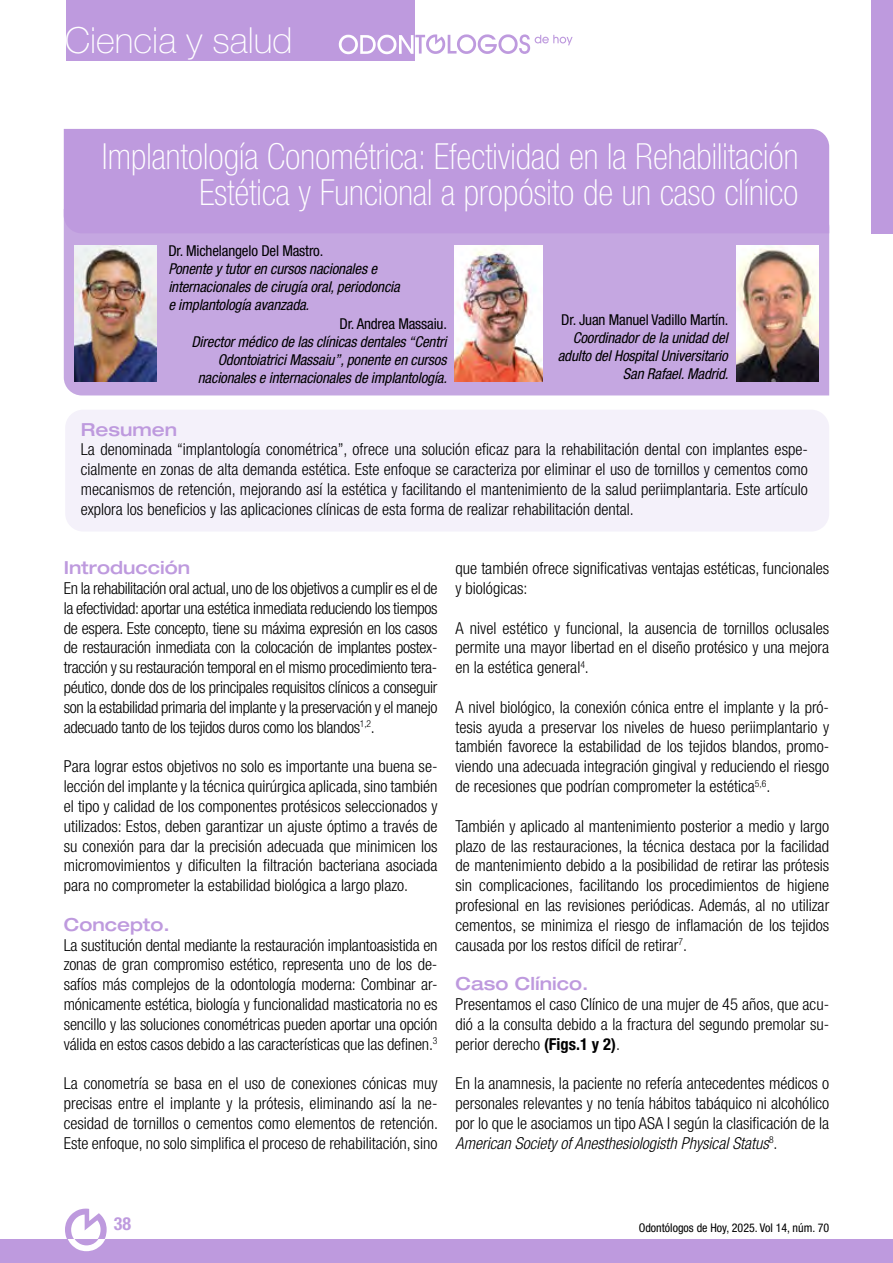
<style>
.page{position:relative;width:893px;height:1263px;background:#fff}
.page>*{position:absolute;margin:0;border:0;box-sizing:border-box;transform-origin:0 0}
.t1{font:100 condensed 36px/36px "Helvetica Neue LT Std";color:#fff;text-align:right}
.t2{font:100 36px "Helvetica Neue LT Std";color:#fff}
.t3{font:500 expanded 18px "Helvetica Neue LT Std";color:#be9ade}
.t4{font:700 condensed 18px "Helvetica Neue LT Std";color:#be9ade}
.t5{font:300 condensed 16.5px/19.8px "Helvetica Neue LT Std";color:#000;text-align:justify}
.t6{font:italic condensed 15px/18px "Helvetica Neue LT Std";letter-spacing:-.01em;color:#000;text-align:right}
.t7{font:condensed 15px "Helvetica Neue LT Std";letter-spacing:-.01em;color:#000}
.t8{font:condensed 12px "Helvetica Neue LT Std";color:#000}
.s1{font-weight:700}
.s2{font-style:italic}
</style>
<div class="page">
<div style="left:66px;top:0;width:349px;height:61px;background:#be9ade"></div>
<svg style="left:339px;top:34px;width:234px;height:20px"></svg>
<div style="left:872px;top:0;width:21px;height:233px;background:#be9ade"></div>
<div style="left:0;top:1239px;width:893px;height:24px;background:#be9ade"></div>
<svg style="left:65px;top:1208px;width:42px;height:43px"></svg>
<div style="left:65px;top:410px;width:764px;height:121px;background:#f4f1fa;border-radius:18px"></div>
<div style="left:64px;top:233px;width:765px;height:162px;background:#c5a7e1"></div>
<div style="left:64px;top:129px;width:765px;height:104px;background:#be9ade"></div>
<img style="left:74px;top:246px;width:82px;height:136px">
<img style="left:455px;top:246px;width:87px;height:136px">
<img style="left:737px;top:246px;width:82px;height:136px">
<h1 class="t2" style="left:65px;top:20px;width:229px">Ciencia y salud</h1>
<h1 class="t1" style="left:102px;top:138px;width:698px">Implantología Conométrica: Efectividad en la Rehabilitación<br>Estética y Funcional a propósito de un caso clínico</h1>
<p class="t7" style="left:168px;top:242px;width:157px">Dr. Michelangelo Del Mastro.</p>
<p class="t6" style="left:168px;top:260px;width:233px;text-align:left">Ponente y tutor en cursos nacionales e internacionales de cirugía oral, periodoncia e implantología avanzada.</p>
<p class="t7" style="left:340px;top:315px;width:109px">Dr. Andrea Massaiu.</p>
<p class="t6" style="left:191px;top:333px;width:257px">Director médico de las clínicas dentales “Centri<br>Odontoiatrici Massaiu”, ponente en cursos nacionales e internacionales de implantología.</p>
<p class="t7" style="left:561px;top:311px;width:169px">Dr. Juan Manuel Vadillo Martín.</p>
<p class="t6" style="left:558px;top:329px;width:172px">Coordinador de la unidad del adulto del Hospital Universitario<br>San Rafael. Madrid.</p>
<p class="t3" style="left:81px;top:418px;width:98px">Resumen</p>
<p class="t5" style="left:81px;top:440px;width:729px">La denominada “implantología conométrica”, ofrece una solución eficaz para la rehabilitación dental con implantes espe&shy;cialmente en zonas de alta demanda estética. Este enfoque se caracteriza por eliminar el uso de tornillos y cementos como mecanismos de retención, mejorando así la estética y facilitando el mantenimiento de la salud periimplantaria. Este artículo explora los beneficios y las aplicaciones clínicas de esta forma de realizar rehabilitación dental.</p>
<p class="t3" style="left:64px;top:557px;width:128px">Introducción</p>
<p class="t5" style="left:64px;top:578px;width:375px">En la rehabilitación oral actual, uno de los objetivos a cumplir es el de la efectividad: aportar una estética inmediata reduciendo los tiempos de espera. Este concepto, tiene su máxima expresión en los casos de restauración inmediata con la colocación de implantes postex&shy;tracción y su restauración temporal en el mismo procedimiento tera&shy;péutico, donde dos de los principales requisitos clínicos a conseguir son la estabilidad primaria del implante y la preservación y el manejo adecuado tanto de los tejidos duros como los blandos<sup>1,2</sup>.</p>
<p class="t5" style="left:64px;top:756px;width:375px">Para lograr estos objetivos no solo es importante una buena se&shy;lección del implante y la técnica quirúrgica aplicada, sino también el tipo y calidad de los componentes protésicos seleccionados y utilizados: Estos, deben garantizar un ajuste óptimo a través de su conexión para dar la precisión adecuada que minimicen los micromovimientos y dificulten la filtración bacteriana asociada para no comprometer la estabilidad biológica a largo plazo.</p>
<p class="t3" style="left:64px;top:913px;width:107px">Concepto.</p>
<p class="t5" style="left:64px;top:935px;width:375px">La sustitución dental mediante la restauración implantoasistida en zonas de gran compromiso estético, representa uno de los de&shy;safíos más complejos de la odontología moderna: Combinar ar&shy;mónicamente estética, biología y funcionalidad masticatoria no es sencillo y las soluciones conométricas pueden aportar una opción válida en estos casos debido a las características que las definen.<sup>3</sup></p>
<p class="t5" style="left:64px;top:1073px;width:376px">La conometría se basa en el uso de conexiones cónicas muy precisas entre el implante y la prótesis, eliminando así la ne&shy;cesidad de tornillos o cementos como elementos de retención.<br>Este enfoque, no solo simplifica el proceso de rehabilitación, sino</p>
<p class="t5" style="left:455px;top:558px;width:375px">que también ofrece significativas ventajas estéticas, funcionales y biológicas:</p>
<p class="t5" style="left:455px;top:618px;width:375px">A nivel estético y funcional, la ausencia de tornillos oclusales permite una mayor libertad en el diseño protésico y una mejora en la estética general<sup>4</sup>.</p>
<p class="t5" style="left:455px;top:697px;width:375px">A nivel biológico, la conexión cónica entre el implante y la pró&shy;tesis ayuda a preservar los niveles de hueso periimplantario y también favorece la estabilidad de los tejidos blandos, promo&shy;viendo una adecuada integración gingival y reduciendo el riesgo de recesiones que podrían comprometer la estética<sup>5,6</sup>.</p>
<p class="t5" style="left:455px;top:816px;width:375px">También y aplicado al mantenimiento posterior a medio y largo plazo de las restauraciones, la técnica destaca por la facilidad de mantenimiento debido a la posibilidad de retirar las prótesis sin complicaciones, facilitando los procedimientos de higiene profesional en las revisiones periódicas. Además, al no utilizar cementos, se minimiza el riesgo de inflamación de los tejidos causada por los restos difícil de retirar<sup>7</sup>.</p>
<p class="t3" style="left:455px;top:972px;width:134px">Caso Clínico.</p>
<p class="t5" style="left:455px;top:994px;width:375px">Presentamos el caso Clínico de una mujer de 45 años, que acu&shy;dió a la consulta debido a la fractura del segundo premolar su&shy;perior derecho <span class="s1">(Figs.1 y 2)</span>.</p>
<p class="t5" style="left:455px;top:1073px;width:375px">En la anamnesis, la paciente no refería antecedentes médicos o personales relevantes y no tenía hábitos tabáquico ni alcohólico por lo que le asociamos un tipo ASA I según la clasificación de la <span class="s2">American Society of Anesthesiologisth Physical Status</span><sup>8</sup>.</p>
<p class="t4" style="left:114px;top:1213px;width:19px">38</p>
<p class="t8" style="left:639px;top:1221px;width:192px">Odontólogos de Hoy, 2025. Vol 14, núm. 70</p>
</div>
